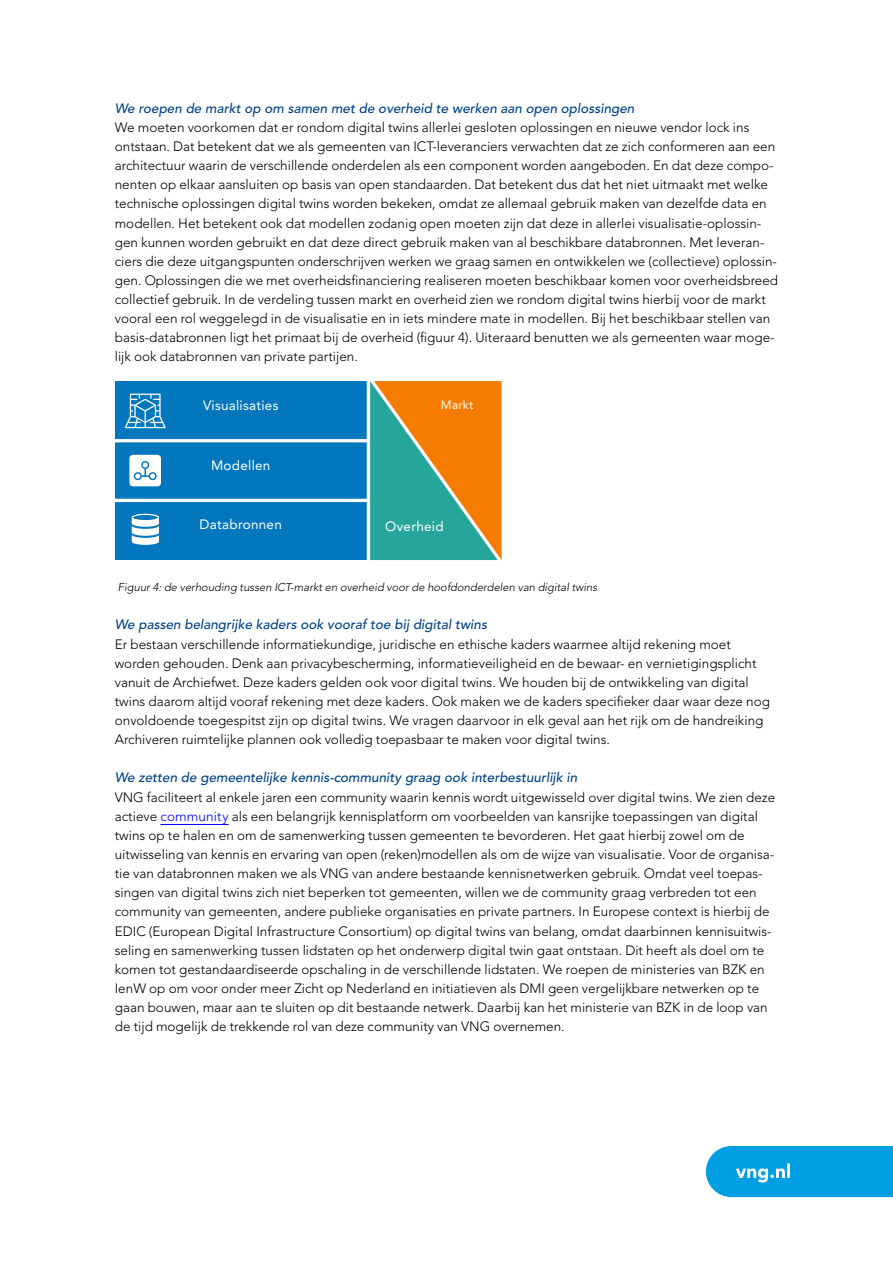
<style>
.page{position:relative;width:893px;height:1263px;background:#fff}
.page>*{position:absolute;margin:0;border:0;box-sizing:border-box;transform-origin:0 0}
.VNG_-_Broodtekst{font:300 13.5px/19.2px "Avenir LT Std";color:#000}
.H3_-_VNG_-_Tussen_2{font:italic 500 13.5px "Avenir LT Std";color:#048}
.t1{font:13.5px "Avenir LT Std";letter-spacing:.02em;color:#fff}
.t2{font:12px "Avenir LT Std";letter-spacing:.02em;color:#fff}
.VNG_-_Broodtekst-2{font:italic 300 11.25px "Avenir LT Std";color:#000}
.s1{color:#00f}
</style>
<div class="page">
<svg style="left:706px;top:1146px;width:187px;height:51px;background:#10a5e4"></svg>
<hr style="left:160px;top:824px;width:69px;height:1px;background:#00f">
<div style="left:115px;top:381px;width:252px;height:60px;background:#0277bd"></div>
<div style="left:115px;top:441px;width:252px;height:59px;background:#0277bd"></div>
<div style="left:115px;top:500px;width:252px;height:60px;background:#0277bd"></div>
<svg style="left:132px;top:514px;width:27px;height:31px"></svg>
<svg style="left:129px;top:455px;width:32px;height:31px"></svg>
<svg style="left:125px;top:394px;width:41px;height:34px"></svg>
<hr style="left:115px;top:439px;width:252px;height:3px;background:#fff">
<hr style="left:115px;top:499px;width:252px;height:3px;background:#fff">
<svg style="left:370px;top:381px;width:132px;height:179px;background:#919452"></svg>
<h3 class="H3_-_VNG_-_Tussen_2" style="left:115px;top:100px;width:521px">We roepen de markt op om samen met de overheid te werken aan open oplossingen</h3>
<p class="VNG_-_Broodtekst" style="left:115px;top:118px;width:665px">We moeten voorkomen dat er rondom digital twins allerlei gesloten oplossingen en nieuwe vendor lock ins ontstaan. Dat betekent dat we als gemeenten van ICT-leveranciers verwachten dat ze zich conformeren aan een architectuur waarin de verschillende onderdelen als een component worden aangeboden. En dat deze compo&shy;nenten op elkaar aansluiten op basis van open standaarden. Dat betekent dus dat het niet uitmaakt met welke technische oplossingen digital twins worden bekeken, omdat ze allemaal gebruik maken van dezelfde data en modellen. Het betekent ook dat modellen zodanig open moeten zijn dat deze in allerlei visualisatie-oplossin&shy;gen kunnen worden gebruikt en dat deze direct gebruik maken van al beschikbare databronnen. Met leveran&shy;ciers die deze uitgangspunten onderschrijven werken we graag samen en ontwikkelen we (collectieve) oplossin&shy;gen. Oplossingen die we met overheidsfinanciering realiseren moeten beschikbaar komen voor overheidsbreed collectief gebruik. In de verdeling tussen markt en overheid zien we rondom digital twins hierbij voor de markt vooral een rol weggelegd in de visualisatie en in iets mindere mate in modellen. Bij het beschikbaar stellen van basis-databronnen ligt het primaat bij de overheid (figuur 4). Uiteraard benutten we als gemeenten waar moge&shy;lijk ook databronnen van private partijen.</p>
<p class="t1" style="left:203px;top:397px;width:77px">Visualisaties</p>
<p class="t2" style="left:441px;top:398px;width:34px">Markt</p>
<p class="t1" style="left:211px;top:457px;width:61px">Modellen</p>
<p class="t1" style="left:200px;top:517px;width:84px">Databronnen</p>
<p class="t1" style="left:385px;top:518px;width:60px">Overheid</p>
<p class="VNG_-_Broodtekst-2" style="left:118px;top:581px;width:481px">Figuur 4: de verhouding tussen ICT-markt en overheid voor de hoofdonderdelen van digital twins</p>
<h3 class="H3_-_VNG_-_Tussen_2" style="left:115px;top:617px;width:374px">We passen belangrijke kaders ook vooraf toe bij digital twins</h3>
<p class="VNG_-_Broodtekst" style="left:115px;top:634px;width:657px">Er bestaan verschillende informatiekundige, juridische en ethische kaders waarmee altijd rekening moet worden gehouden. Denk aan privacybescherming, informatieveiligheid en de bewaar- en vernietigingsplicht vanuit de Archiefwet. Deze kaders gelden ook voor digital twins. We houden bij de ontwikkeling van digital twins daarom altijd vooraf rekening met deze kaders. Ook maken we de kaders specifieker daar waar deze nog onvoldoende toegespitst zijn op digital twins. We vragen daarvoor in elk geval aan het rijk om de handreiking Archiveren ruimtelijke plannen ook volledig toepasbaar te maken voor digital twins.</p>
<h3 class="H3_-_VNG_-_Tussen_2" style="left:115px;top:770px;width:464px">We zetten de gemeentelijke kennis-community graag ook interbestuurlijk in</h3>
<p class="VNG_-_Broodtekst" style="left:115px;top:787px;width:662px">VNG faciliteert al enkele jaren een community waarin kennis wordt uitgewisseld over digital twins. We zien deze actieve <span class="s1">community</span> als een belangrijk kennisplatform om voorbeelden van kansrijke toepassingen van digital twins op te halen en om de samenwerking tussen gemeenten te bevorderen. Het gaat hierbij zowel om de uitwisseling van kennis en ervaring van open (reken)modellen als om de wijze van visualisatie. Voor de organisa&shy;tie van databronnen maken we als VNG van andere bestaande kennisnetwerken gebruik. Omdat veel toepas&shy;singen van digital twins zich niet beperken tot gemeenten, willen we de community graag verbreden tot een community van gemeenten, andere publieke organisaties en private partners. In Europese context is hierbij de EDIC (European Digital Infrastructure Consortium) op digital twins van belang, omdat daarbinnen kennisuitwis&shy;seling en samenwerking tussen lidstaten op het onderwerp digital twin gaat ontstaan. Dit heeft als doel om te komen tot gestandaardiseerde opschaling in de verschillende lidstaten. We roepen de ministeries van BZK en IenW op om voor onder meer Zicht op Nederland en initiatieven als DMI geen vergelijkbare netwerken op te gaan bouwen, maar aan te sluiten op dit bestaande netwerk. Daarbij kan het ministerie van BZK in de loop van de tijd mogelijk de trekkende rol van deze community van VNG overnemen.</p>
</div>
